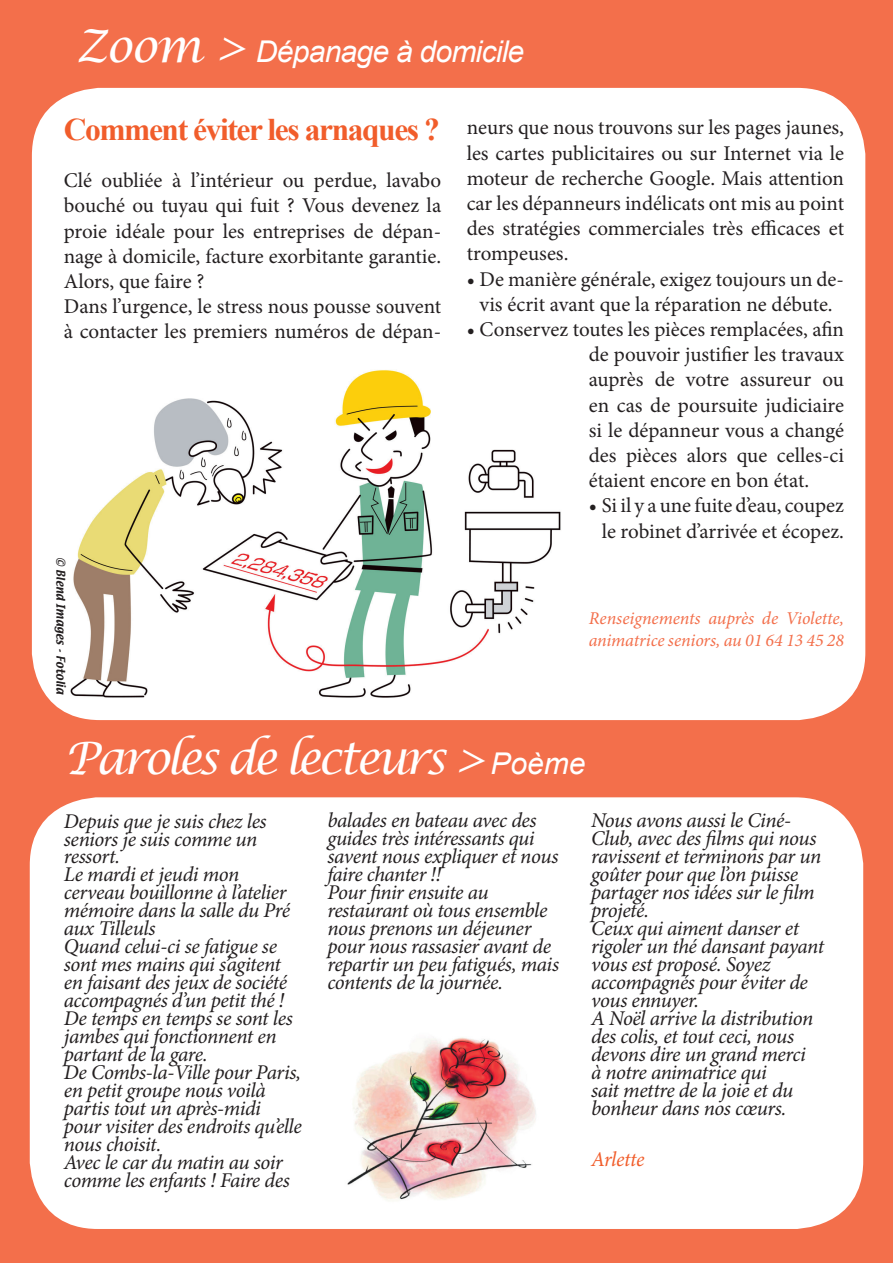
<style>
.page{position:relative;width:893px;height:1263px;background:#f36f4b}
.page>*{position:absolute;margin:0;border:0;box-sizing:border-box;transform-origin:0 0}
.t1{font:italic 45px "Lucida Calligraphy";letter-spacing:-.08em;color:#fff}
.t2{font:700 31.5px "Times New Roman";letter-spacing:-.045em;color:#f15d2b}
.t3{font:italic 30px "Arial";letter-spacing:-.025em;color:#fff}
.t4{font:italic 21px/18px "Minion Pro";letter-spacing:-.025em;color:#231f20}
.t5{font:21px/25.2px "Minion Pro";color:#231f20;text-align:justify}
.t6{font:italic 21px "Minion Pro";letter-spacing:-.02em;color:#f15d2b}
.t7{font:italic 18px/21.6px "Minion Pro";letter-spacing:-.005em;color:#f36f4b}
.t8{font:10.5px "Textile";color:#231f20}
.s1{font-family:"Lucida Calligraphy";font-size:45px}
.s2{font-family:"Arial";font-size:30px}
</style>
<div class="page">
<div style="left:30px;top:797px;width:833px;height:432px;background:#fff;border-radius:68px"></div>
<img style="left:347px;top:1037px;width:189px;height:164px">
<div style="left:32px;top:88px;width:833px;height:632px;background:#fff;border-radius:68px"></div>
<img style="left:70px;top:370px;width:491px;height:328px">
<h3 class="t3" style="left:77px;top:32px;width:449px"><span class="s1">Zoom &gt;</span> Dépanage à domicile</h3>
<h2 class="t2" style="left:64px;top:108px;width:378px">Comment éviter les arnaques ?</h2>
<p class="t5" style="left:64px;top:168px;width:379px;text-align:left">Clé oubliée à l’intérieur ou perdue, lavabo bouché ou tuyau qui fuit ? Vous devenez la proie idéale pour les entreprises de dépan&shy;nage à domicile, facture exorbitante garantie.<br>Alors, que faire ?<br>Dans l’urgence, le stress nous pousse souvent à contacter les premiers numéros de dépan-</p>
<p class="t8" style="left:68px;top:557px;width:139px;rotate:90deg">© Blend Images - Fotolia</p>
<p class="t5" style="left:467px;top:115px;width:379px">neurs que nous trouvons sur les pages jaunes, les cartes publicitaires ou sur Internet via le moteur de recherche Google. Mais attention car les dépanneurs indélicats ont mis au point des stratégies commerciales très efficaces et trompeuses.</p>
<p class="t5" style="left:467px;top:266px;width:379px;text-align:center">• De manière générale, exigez toujours un de&shy;vis écrit avant que la réparation ne débute.</p>
<p class="t5" style="left:589px;top:317px;width:257px;text-indent:-122px">• Conservez toutes les pièces remplacées, afin de pouvoir justifier les travaux auprès de votre assureur ou en cas de poursuite judiciaire si le dépanneur vous a changé des pièces alors que celles-ci étaient encore en bon état.</p>
<p class="t5" style="left:589px;top:493px;width:257px;text-align:right">• Si il y a une fuite d’eau, coupez le robinet d’arrivée et écopez.</p>
<p class="t7" style="left:589px;top:607px;width:257px">Renseignements auprès de Violette, animatrice seniors, au 01 64 13 45 28</p>
<h1 class="t1" style="left:65px;top:731px;width:522px">Paroles de lecteurs &gt; <span class="s2">Poème</span></h1>
<p class="t4" style="left:64px;top:812px;width:240px">Depuis que je suis chez les seniors je suis comme un ressort.<br>Le mardi et jeudi mon cerveau bouillonne à l’atelier mémoire dans la salle du Pré aux Tilleuls<br>Quand celui-ci se fatigue se sont mes mains qui s’agitent en faisant des jeux de société accompagnés d’un petit thé !<br>De temps en temps se sont les jambes qui fonctionnent en partant de la gare.<br>De Combs-la-Ville pour Paris, en petit groupe nous voilà partis tout un après-midi pour visiter des endroits qu’elle nous choisit.<br>Avec le car du matin au soir comme les enfants ! Faire des</p>
<p class="t4" style="left:327px;top:812px;width:233px">balades en bateau avec des guides très intéressants qui savent nous expliquer et nous faire chanter !!<br>Pour nir ensuite au restaurant où tous ensemble nous prenons un déjeuner pour nous rassasier avant de repartir un peu fatigués, mais contents de la journée.</p>
<p class="t4" style="left:591px;top:812px;width:235px">Nous avons aussi le Ciné-<br>Club, avec des lms qui nous ravissent et terminons par un goûter pour que l’on puisse partager nos idées sur le lm projeté.<br>Ceux qui aiment danser et rigoler un thé dansant payant vous est proposé. Soyez accompagnés pour éviter de vous ennuyer.<br>A Noël arrive la distribution des colis, et tout ceci, nous devons dire un grand merci<br>à notre animatrice qui<br>sait mettre de la joie et du bonheur dans nos cœurs.</p>
<p class="t6" style="left:591px;top:1145px;width:55px">Arlette</p>
</div>
